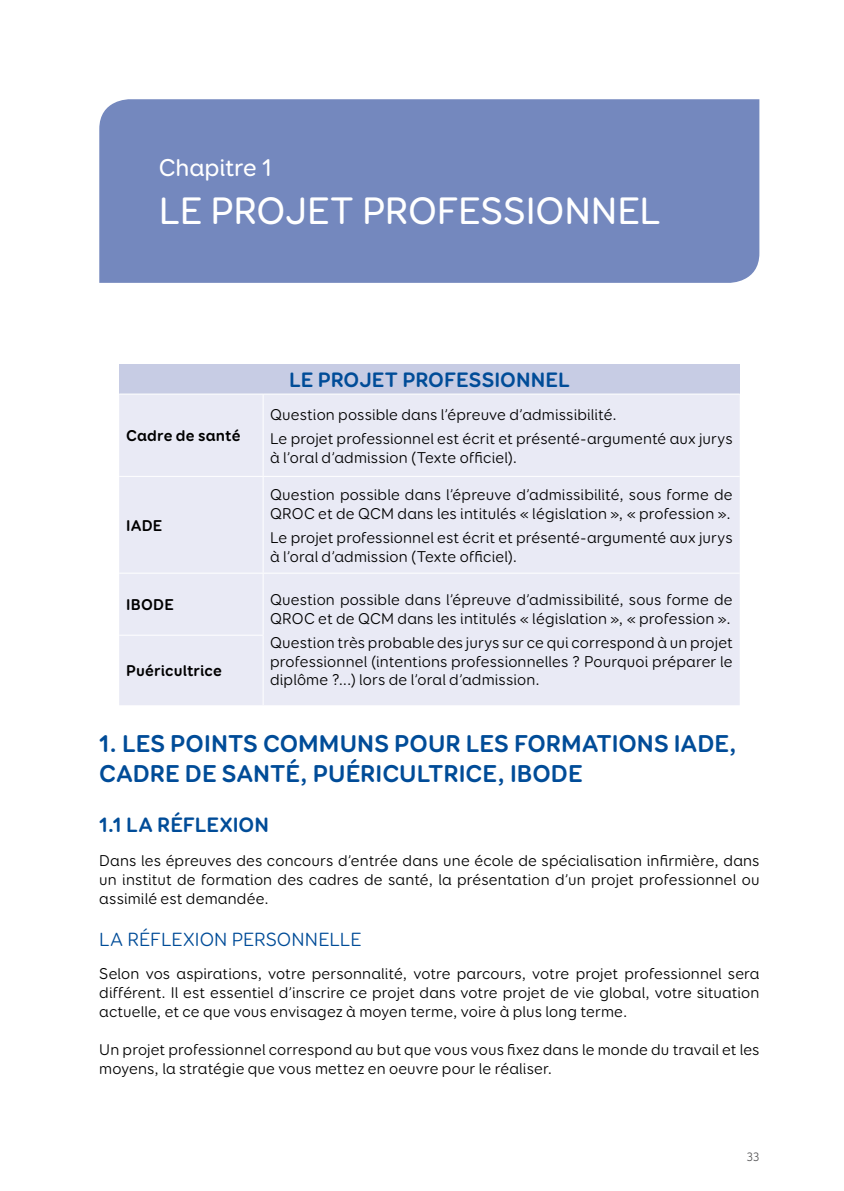
<style>
.page{position:relative;width:844px;height:1191px;background:#fff}
.page>*{position:absolute;margin:0;border:0;box-sizing:border-box;transform-origin:0 0}
.t1{font:500 38.5px "Booster Next FY";letter-spacing:-.005em;color:#fff}
.t2{font:700 24.5px/29.4px "Booster Next FY";color:#004c98}
.t3{font:500 24.5px "Booster Next FY";color:#fff}
.t4{font:700 21px "Booster Next FY";color:#004c98}
.t5{font:19.25px "Booster Next FY";letter-spacing:.01em;color:#004c98}
.t6{font:15.75px/18.9px "Booster Next FY";letter-spacing:.01em;color:#000}
.t7{font:700 15.75px "Booster Next FY";letter-spacing:.01em;color:#000}
.t8{font:12.25px "Booster Next FY";color:#58585a}
</style>
<div class="page">
<div style="left:99px;top:99px;width:660px;height:184px;background:#7488be"></div>
<div style="left:119px;top:364px;width:620px;height:30px;background:#c7cce4"></div>
<div style="left:119px;top:395px;width:620px;height:310px;background:#e9eaf5"></div>
<hr style="left:119px;top:393px;width:144px;height:1px;background:#fff">
<hr style="left:263px;top:393px;width:476px;height:1px;background:#fff">
<hr style="left:262px;top:394px;width:1px;height:82px;background:#fff">
<hr style="left:119px;top:476px;width:144px;height:1px;background:#fff">
<hr style="left:263px;top:476px;width:476px;height:1px;background:#fff">
<hr style="left:262px;top:477px;width:1px;height:96px;background:#fff">
<hr style="left:119px;top:573px;width:144px;height:1px;background:#fff">
<hr style="left:263px;top:573px;width:476px;height:1px;background:#fff">
<hr style="left:262px;top:573px;width:1px;height:62px;background:#fff">
<hr style="left:119px;top:635px;width:144px;height:1px;background:#fff">
<hr style="left:262px;top:635px;width:1px;height:70px;background:#fff">
<h2 class="t3" style="left:159px;top:152px;width:114px">CHAPITRE 1</h2>
<h1 class="t1" style="left:159px;top:187px;width:499px">LE PROJET PROFESSIONNEL</h1>
<p class="t7" style="left:126px;top:426px;width:116px">CADRE DE SANTÉ</p>
<p class="t7" style="left:126px;top:515px;width:36px">IADE</p>
<h3 class="t4" style="left:289px;top:366px;width:276px">LE PROJET PROFESSIONNEL</h3>
<p class="t6" style="left:270px;top:402px;width:464px;line-height:23.8px">Question possible dans l’épreuve d’admissibilité.<br>Le projet professionnel est écrit et présenté-argumenté aux jurys</p>
<p class="t6" style="left:270px;top:447px;width:248px">à l’oral d’admission (Texte officiel).</p>
<p class="t6" style="left:270px;top:485px;width:464px">Question possible dans l’épreuve d’admissibilité, sous forme de<br>QROC et de QCM dans les intitulés « législation », « profession ».</p>
<p class="t6" style="left:270px;top:528px;width:464px">Le projet professionnel est écrit et présenté-argumenté aux jurys à l’oral d’admission (Texte officiel).</p>
<p class="t7" style="left:126px;top:595px;width:47px">IBODE</p>
<p class="t6" style="left:270px;top:590px;width:464px">Question possible dans l’épreuve d’admissibilité, sous forme de<br>QROC et de QCM dans les intitulés « législation », « profession ».</p>
<p class="t6" style="left:270px;top:632px;width:464px;text-align:justify">Question très probable des jurys sur ce qui correspond à un projet professionnel (intentions professionnelles ? Pourquoi préparer le diplôme ?...) lors de l’oral d’admission.</p>
<p class="t7" style="left:126px;top:661px;width:97px">PUÉRICULTRICE</p>
<h2 class="t2" style="left:99px;top:729px;width:639px">1. LES POINTS COMMUNS POUR LES FORMATIONS IADE,<br>CADRE DE SANTÉ, PUÉRICULTRICE, IBODE</h2>
<h3 class="t4" style="left:99px;top:811px;width:171px">1.1 LA RÉFLEXION</h3>
<p class="t6" style="left:99px;top:850px;width:661px;text-align:justify">Dans les épreuves des concours d’entrée dans une école de spécialisation infirmière, dans un institut de formation des cadres de santé, la présentation d’un projet professionnel ou assimilé est demandée.</p>
<p class="t5" style="left:99px;top:927px;width:264px">La réflexion personnelle</p>
<p class="t6" style="left:99px;top:964px;width:661px;text-align:justify">Selon vos aspirations, votre personnalité, votre parcours, votre projet professionnel sera différent. I l est essentiel d’inscrire ce projet dans votre projet de vie global, votre situation actuelle, et ce que vous envisagez à moyen terme, voire à plus long terme.</p>
<p class="t6" style="left:99px;top:1040px;width:661px">Un projet professionnel correspond au but que vous vous fixez dans le monde du travail et les moyens, la stratégie que vous mettez en oeuvre pour le réaliser.</p>
<p class="t8" style="left:746px;top:1149px;width:14px">33</p>
</div>
